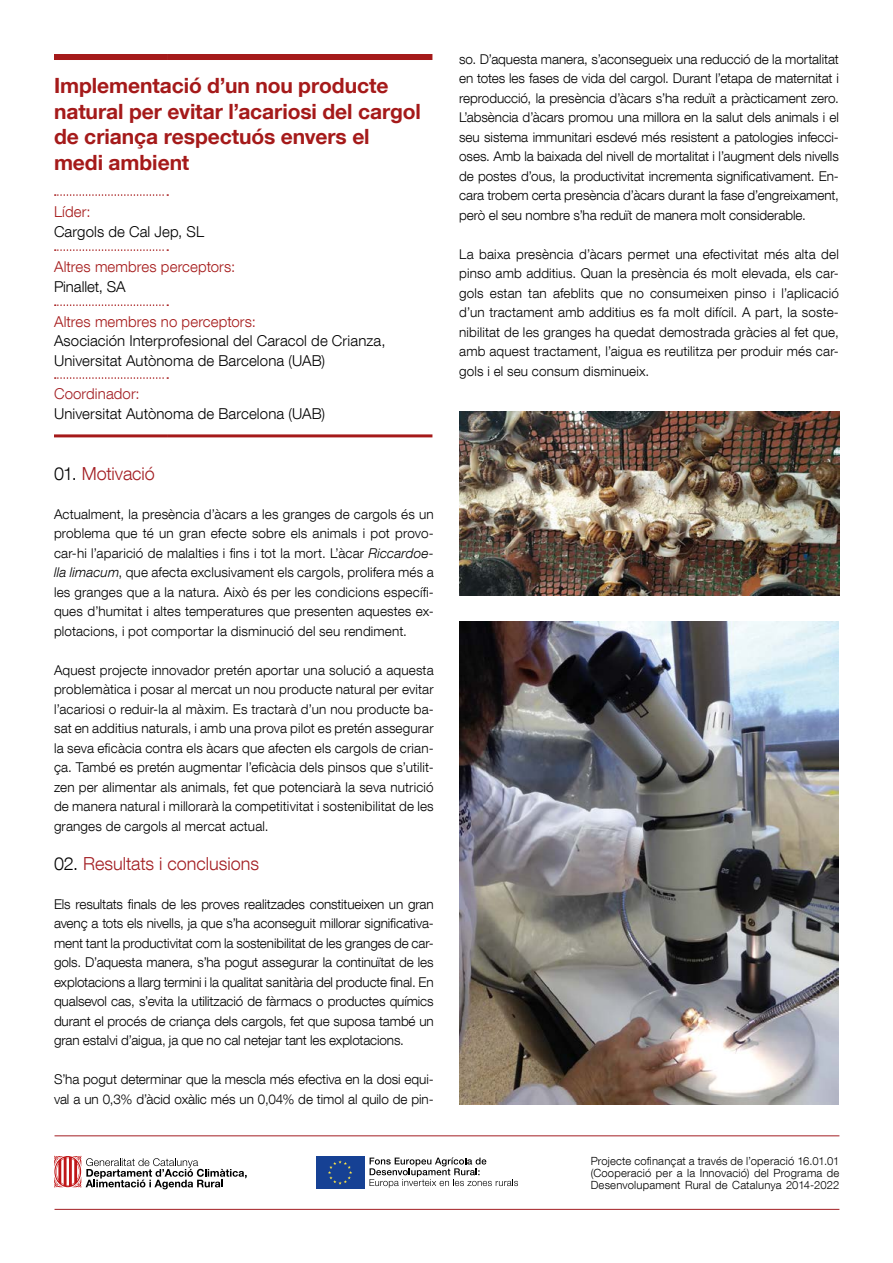
<style>
.page{position:relative;width:893px;height:1263px;background:#fff}
.page>*{position:absolute;margin:0;border:0;box-sizing:border-box;transform-origin:0 0}
.t1{font:700 21px/25.5px "Helvetica Neue LT Com";letter-spacing:-.005em;color:#a51a1a}
.t2{font:300 18px "Helvetica Neue LT Com";color:#a31e23}
.t3{font:300 15px/19.5px "Helvetica Neue LT Com";letter-spacing:.01em;color:#000}
.t4{font:300 15px "Helvetica Neue LT Com";letter-spacing:.01em;color:#a51a1a}
.t5{font:300 15px "Helvetica Neue LT Com";letter-spacing:.005em;color:#a31e23}
.t6{font:300 13.5px/19.5px "Helvetica Neue LT Com";color:#000;text-align:justify}
.Note{font:300 11.25px/12px "Helvetica Neue LT Com";letter-spacing:.015em;color:#000;text-align:justify}
.s1{color:#000}
.s2{font-style:italic}
</style>
<div class="page">
<hr style="left:55px;top:1209px;width:784px;height:1px;background:#a31e23">
<hr style="left:55px;top:1135px;width:784px;height:1px;background:#a31e23">
<svg style="left:54px;top:1155px;width:193px;height:34px"></svg>
<div style="left:316px;top:1156px;width:48px;height:33px;background:#164194"></div>
<svg style="left:328px;top:1160px;width:24px;height:24px"></svg>
<svg style="left:370px;top:1157px;width:148px;height:31px"></svg>
<div style="left:54px;top:54px;width:114px;height:6px;background:#a51a1a"></div>
<div style="left:168px;top:54px;width:264px;height:6px;background:#a51a1a"></div>
<svg style="left:55px;top:304px;width:113px;height:2px"></svg>
<svg style="left:55px;top:194px;width:113px;height:2px"></svg>
<svg style="left:55px;top:249px;width:113px;height:2px"></svg>
<svg style="left:55px;top:377px;width:113px;height:2px"></svg>
<hr style="left:54px;top:434px;width:114px;height:3px;background:#a51a1a">
<hr style="left:168px;top:434px;width:264px;height:3px;background:#a51a1a">
<img style="left:460px;top:411px;width:379px;height:185px">
<img style="left:459px;top:622px;width:380px;height:482px">
<p class="t1" style="left:54px;top:72px;width:369px">Implementació d’un nou producte natural per evitar l’acariosi del cargol de criança respectuós envers el</p>
<p class="t1" style="left:54px;top:149px;width:137px">medi ambient</p>
<p class="t4" style="left:54px;top:203px;width:38px">Líder:</p>
<p class="t3" style="left:54px;top:221px;width:152px">Cargols de Cal Jep, SL</p>
<p class="t4" style="left:54px;top:258px;width:183px">Altres membres perceptors:</p>
<p class="t3" style="left:54px;top:276px;width:73px">Pinallet, SA</p>
<p class="t4" style="left:54px;top:312px;width:203px">Altres membres no perceptors:</p>
<p class="t3" style="left:54px;top:331px;width:333px">Asociación Interprofesional del Caracol de Crianza,<br>Universitat Autònoma de Barcelona (UAB)</p>
<p class="t5" style="left:54px;top:385px;width:87px">Coordinador:</p>
<p class="t3" style="left:54px;top:403px;width:273px">Universitat Autònoma de Barcelona (UAB)</p>
<p class="t2" style="left:54px;top:462px;width:102px"><span class="s1">01.</span> Motivació</p>
<p class="t6" style="left:54px;top:504px;width:381px">Actualment, la presència d’àcars a les granges de cargols és un problema que té un gran efecte sobre els animals i pot provo&shy;car-hi l’aparició de malalties i fins i tot la mort. L’àcar <span class="s2">Riccardoe&shy;lla limacum</span>, que afecta exclusivament els cargols, prolifera més a les granges que a la natura. Això és per les condicions específi&shy;ques d’humitat i altes temperatures que presenten aquestes ex&shy;plotacions, i pot comportar la disminució del seu rendiment.</p>
<p class="t6" style="left:54px;top:660px;width:381px">Aquest projecte innovador pretén aportar una solució a aquesta problemàtica i posar al mercat un nou producte natural per evitar l’acariosi o reduir-la al màxim. Es tractarà d’un nou producte ba&shy;sat en additius naturals, i amb una prova pilot es pretén assegurar la seva eficàcia contra els àcars que afecten els cargols de crian&shy;ça. També es pretén augmentar l’eficàcia dels pinsos que s’utilit&shy;zen per alimentar als animals, fet que potenciarà la seva nutrició de manera natural i millorarà la competitivitat i sostenibilitat de les granges de cargols al mercat actual.</p>
<p class="t2" style="left:54px;top:852px;width:207px"><span class="s1">02.</span> Resultats i conclusions</p>
<p class="t6" style="left:54px;top:894px;width:381px">Els resultats finals de les proves realitzades constitueixen un gran avenç a tots els nivells, ja que s’ha aconseguit millorar significativa&shy;ment tant la productivitat com la sostenibilitat de les granges de car&shy;gols. D’aquesta manera, s’ha pogut assegurar la continuïtat de les explotacions a llarg termini i la qualitat sanitària del producte final. En qualsevol cas, s’evita la utilització de fàrmacs o productes químics durant el procés de criança dels cargols, fet que suposa també un gran estalvi d’aigua, ja que no cal netejar tant les explotacions.</p>
<p class="t6" style="left:54px;top:1069px;width:381px">S’ha pogut determinar que la mescla més efectiva en la dosi equi&shy;val a un 0,3% d’àcid oxàlic més un 0,04% de timol al quilo de pin-</p>
<p class="t6" style="left:459px;top:49px;width:381px">so. D’aquesta manera, s’aconsegueix una reducció de la mortalitat en totes les fases de vida del cargol. Durant l’etapa de maternitat i reproducció, la presència d’àcars s’ha reduït a pràcticament zero.<br>L’absència d’àcars promou una millora en la salut dels animals i el seu sistema immunitari esdevé més resistent a patologies infecci&shy;oses. Amb la baixada del nivell de mortalitat i l’augment dels nivells de postes d’ous, la productivitat incrementa significativament. En&shy;cara trobem certa presència d’àcars durant la fase d’engreixament, però el seu nombre s’ha reduït de manera molt considerable.</p>
<p class="t6" style="left:459px;top:244px;width:381px">La baixa presència d’àcars permet una efectivitat més alta del pinso amb additius. Quan la presència és molt elevada, els car&shy;gols estan tan afeblits que no consumeixen pinso i l’aplicació d’un tractament amb additius es fa molt difícil. A part, la soste&shy;nibilitat de les granges ha quedat demostrada gràcies al fet que, amb aquest tractament, l’aigua es reutilitza per produir més car&shy;gols i el seu consum disminueix.</p>
<p class="Note" style="left:591px;top:1154px;width:250px">Projecte cofinançat a través de l’operació 16.01.01 (Cooperació per a la Innovació) del Programa de Desenvolupament Rural de Catalunya 2014-2022</p>
</div>
